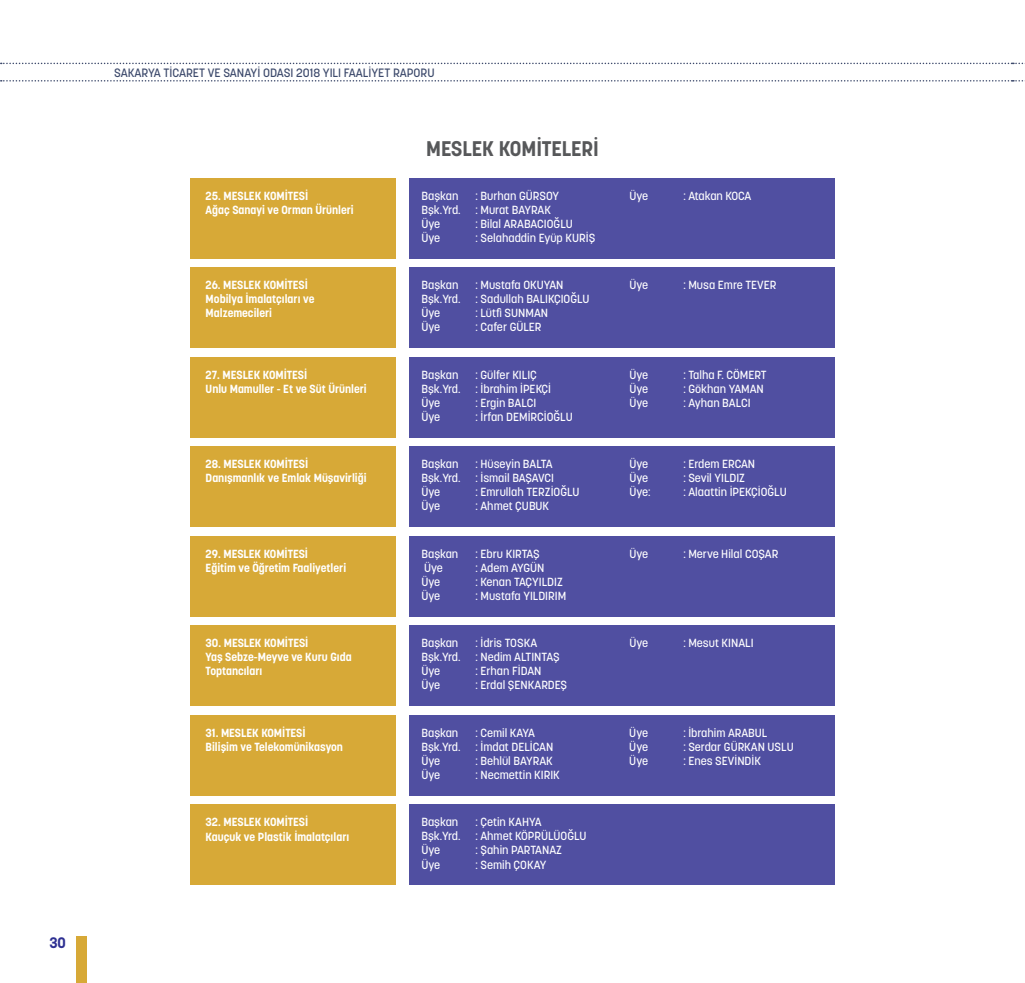
<style>
.page{position:relative;width:1025px;height:983px;background:#fff}
.page>*{position:absolute;margin:0;border:0;box-sizing:border-box;transform-origin:0 0}
.t1{font:700 21px "Korolev";color:#57585a}
.t2{font:700 15px "Korolev";color:#2e3092}
.t3{font:500 12px "Korolev";color:#3c496b}
.t4{font:500 11.7px "Korolev";color:#fff}
.t5{font:700 11.7px/14px "Korolev";color:#fff}
.t6{font:500 11.7px "Korolev";letter-spacing:-.02em;color:#fff}
</style>
<div class="page">
<div style="left:77px;top:936px;width:10px;height:46px;background:#d7a937"></div>
<svg style="left:1px;top:80px;width:1024px;height:1px"></svg>
<svg style="left:1px;top:63px;width:1024px;height:1px"></svg>
<div style="left:410px;top:804px;width:425px;height:80px;background:#504fa1"></div>
<div style="left:410px;top:446px;width:425px;height:81px;background:#504fa1"></div>
<div style="left:410px;top:715px;width:425px;height:80px;background:#504fa1"></div>
<div style="left:410px;top:357px;width:425px;height:80px;background:#504fa1"></div>
<div style="left:410px;top:625px;width:425px;height:81px;background:#504fa1"></div>
<div style="left:410px;top:268px;width:425px;height:80px;background:#504fa1"></div>
<div style="left:410px;top:536px;width:425px;height:80px;background:#504fa1"></div>
<div style="left:410px;top:178px;width:425px;height:80px;background:#504fa1"></div>
<div style="left:190px;top:804px;width:205px;height:80px;background:#d7a937"></div>
<div style="left:190px;top:446px;width:205px;height:81px;background:#d7a937"></div>
<div style="left:190px;top:715px;width:205px;height:80px;background:#d7a937"></div>
<div style="left:190px;top:357px;width:205px;height:80px;background:#d7a937"></div>
<div style="left:190px;top:625px;width:205px;height:81px;background:#d7a937"></div>
<div style="left:190px;top:268px;width:205px;height:80px;background:#d7a937"></div>
<div style="left:190px;top:536px;width:205px;height:80px;background:#d7a937"></div>
<div style="left:190px;top:178px;width:205px;height:80px;background:#d7a937"></div>
<p class="t2" style="left:49px;top:933px;width:18px">30</p>
<p class="t3" style="left:114px;top:65px;width:322px">SAKARYA TİCARET VE SANAYİ ODASI 2018 YILI FAALİYET RAPORU</p>
<h1 class="t1" style="left:426px;top:135px;width:174px">MESLEK KOMİTELERİ</h1>
<p class="t5" style="left:206px;top:189px;width:150px">25. MESLEK KOMİTESİ<br>Ağaç Sanayi ve Orman Ürünleri</p>
<p class="t4" style="left:421px;top:188px;width:38px">Başkan</p>
<p class="t4" style="left:475px;top:188px;width:85px">: Burhan GÜRSOY</p>
<p class="t4" style="left:421px;top:202px;width:41px">Bşk.Yrd.</p>
<p class="t4" style="left:475px;top:202px;width:77px">: Murat BAYRAK</p>
<p class="t4" style="left:421px;top:216px;width:20px">Üye</p>
<p class="t4" style="left:475px;top:216px;width:99px">: Bilal ARABACIOĞLU</p>
<p class="t4" style="left:421px;top:230px;width:20px">Üye</p>
<p class="t4" style="left:475px;top:230px;width:121px">: Selahaddin Eyüp KURİŞ</p>
<p class="t4" style="left:629px;top:188px;width:20px">Üye</p>
<p class="t6" style="left:683px;top:188px;width:70px">: Atakan KOCA</p>
<p class="t5" style="left:206px;top:278px;width:110px">26. MESLEK KOMİTESİ<br>Mobilya İmalatçıları ve<br>Malzemecileri</p>
<p class="t4" style="left:421px;top:278px;width:38px">Başkan</p>
<p class="t4" style="left:475px;top:278px;width:90px">: Mustafa OKUYAN</p>
<p class="t4" style="left:421px;top:292px;width:41px">Bşk.Yrd.</p>
<p class="t4" style="left:475px;top:292px;width:116px">: Sadullah BALIKÇIOĞLU</p>
<p class="t4" style="left:421px;top:306px;width:20px">Üye</p>
<p class="t4" style="left:475px;top:306px;width:74px">: Lütfi SUNMAN</p>
<p class="t4" style="left:421px;top:320px;width:20px">Üye</p>
<p class="t4" style="left:475px;top:320px;width:68px">: Cafer GÜLER</p>
<p class="t4" style="left:629px;top:278px;width:20px">Üye</p>
<p class="t4" style="left:683px;top:278px;width:95px">: Musa Emre TEVER</p>
<p class="t5" style="left:206px;top:368px;width:163px">27. MESLEK KOMİTESİ<br>Unlu Mamuller - Et ve Süt Ürünleri</p>
<p class="t4" style="left:421px;top:367px;width:38px">Başkan</p>
<p class="t4" style="left:475px;top:367px;width:63px">: Gülfer KILIÇ</p>
<p class="t4" style="left:421px;top:381px;width:41px">Bşk.Yrd.</p>
<p class="t4" style="left:475px;top:381px;width:77px">: İbrahim İPEKÇİ</p>
<p class="t4" style="left:421px;top:395px;width:20px">Üye</p>
<p class="t4" style="left:475px;top:395px;width:62px">: Ergin BALCI</p>
<p class="t4" style="left:421px;top:409px;width:20px">Üye</p>
<p class="t4" style="left:475px;top:409px;width:99px">: İrfan DEMİRCİOĞLU</p>
<p class="t4" style="left:629px;top:367px;width:20px">Üye</p>
<p class="t4" style="left:683px;top:367px;width:85px">: Talha F. CÖMERT</p>
<p class="t4" style="left:629px;top:381px;width:20px">Üye</p>
<p class="t4" style="left:683px;top:381px;width:82px">: Gökhan YAMAN</p>
<p class="t4" style="left:629px;top:395px;width:20px">Üye</p>
<p class="t4" style="left:683px;top:395px;width:69px">: Ayhan BALCI</p>
<p class="t5" style="left:206px;top:457px;width:162px">28. MESLEK KOMİTESİ<br>Danışmanlık ve Emlak Müşavirliği</p>
<p class="t4" style="left:421px;top:456px;width:38px">Başkan</p>
<p class="t4" style="left:475px;top:456px;width:79px">: Hüseyin BALTA</p>
<p class="t4" style="left:421px;top:471px;width:41px">Bşk.Yrd.</p>
<p class="t4" style="left:475px;top:471px;width:80px">: İsmail BAŞAVCI</p>
<p class="t4" style="left:421px;top:485px;width:20px">Üye</p>
<p class="t4" style="left:475px;top:485px;width:106px">: Emrullah TERZİOĞLU</p>
<p class="t4" style="left:421px;top:499px;width:20px">Üye</p>
<p class="t4" style="left:475px;top:499px;width:75px">: Ahmet ÇUBUK</p>
<p class="t4" style="left:629px;top:456px;width:20px">Üye</p>
<p class="t4" style="left:683px;top:456px;width:73px">: Erdem ERCAN</p>
<p class="t4" style="left:629px;top:471px;width:20px">Üye</p>
<p class="t4" style="left:683px;top:471px;width:63px">: Sevil YILDIZ</p>
<p class="t4" style="left:629px;top:485px;width:23px">Üye:</p>
<p class="t4" style="left:683px;top:485px;width:105px">: Alaattin İPEKÇİOĞLU</p>
<p class="t5" style="left:206px;top:546px;width:142px">29. MESLEK KOMİTESİ<br>Eğitim ve Öğretim Faaliyetleri</p>
<p class="t4" style="left:421px;top:546px;width:38px">Başkan</p>
<p class="t4" style="left:475px;top:546px;width:66px">: Ebru KIRTAŞ</p>
<p class="t4" style="left:424px;top:560px;width:20px">Üye</p>
<p class="t4" style="left:475px;top:560px;width:71px">: Adem AYGÜN</p>
<p class="t4" style="left:421px;top:574px;width:20px">Üye</p>
<p class="t4" style="left:475px;top:574px;width:89px">: Kenan TAÇYILDIZ</p>
<p class="t4" style="left:421px;top:588px;width:20px">Üye</p>
<p class="t4" style="left:475px;top:588px;width:92px">: Mustafa YILDIRIM</p>
<p class="t4" style="left:629px;top:546px;width:20px">Üye</p>
<p class="t4" style="left:683px;top:546px;width:96px">: Merve Hilal COŞAR</p>
<p class="t5" style="left:206px;top:636px;width:147px">30. MESLEK KOMİTESİ<br>Yaş Sebze-Meyve ve Kuru Gıda<br>Toptancıları</p>
<p class="t4" style="left:421px;top:635px;width:38px">Başkan</p>
<p class="t4" style="left:475px;top:635px;width:63px">: İdris TOSKA</p>
<p class="t4" style="left:421px;top:649px;width:41px">Bşk.Yrd.</p>
<p class="t4" style="left:475px;top:649px;width:86px">: Nedim ALTINTAŞ</p>
<p class="t4" style="left:421px;top:663px;width:20px">Üye</p>
<p class="t4" style="left:475px;top:663px;width:68px">: Erhan FİDAN</p>
<p class="t4" style="left:421px;top:677px;width:20px">Üye</p>
<p class="t4" style="left:475px;top:677px;width:93px">: Erdal ŞENKARDEŞ</p>
<p class="t4" style="left:629px;top:635px;width:20px">Üye</p>
<p class="t4" style="left:683px;top:635px;width:72px">: Mesut KINALI</p>
<p class="t5" style="left:206px;top:725px;width:139px">31. MESLEK KOMİTESİ<br>Bilişim ve Telekomünikasyon</p>
<p class="t4" style="left:421px;top:725px;width:38px">Başkan</p>
<p class="t4" style="left:475px;top:725px;width:61px">: Cemil KAYA</p>
<p class="t4" style="left:421px;top:739px;width:41px">Bşk.Yrd.</p>
<p class="t4" style="left:475px;top:739px;width:79px">: İmdat DELİCAN</p>
<p class="t4" style="left:421px;top:753px;width:20px">Üye</p>
<p class="t4" style="left:475px;top:753px;width:79px">: Behlül BAYRAK</p>
<p class="t4" style="left:421px;top:767px;width:20px">Üye</p>
<p class="t4" style="left:475px;top:767px;width:86px">: Necmettin KIRIK</p>
<p class="t4" style="left:629px;top:725px;width:20px">Üye</p>
<p class="t4" style="left:683px;top:725px;width:86px">: İbrahim ARABUL</p>
<p class="t4" style="left:629px;top:739px;width:20px">Üye</p>
<p class="t4" style="left:683px;top:739px;width:112px">: Serdar GÜRKAN USLU</p>
<p class="t4" style="left:629px;top:753px;width:20px">Üye</p>
<p class="t4" style="left:683px;top:753px;width:79px">: Enes SEVİNDİK</p>
<p class="t5" style="left:206px;top:815px;width:145px">32. MESLEK KOMİTESİ<br>Kauçuk ve Plastik İmalatçıları</p>
<p class="t4" style="left:421px;top:814px;width:38px">Başkan</p>
<p class="t4" style="left:475px;top:814px;width:68px">: Çetin KAHYA</p>
<p class="t4" style="left:421px;top:828px;width:41px">Bşk.Yrd.</p>
<p class="t4" style="left:475px;top:828px;width:113px">: Ahmet KÖPRÜLÜOĞLU</p>
<p class="t4" style="left:421px;top:842px;width:20px">Üye</p>
<p class="t4" style="left:475px;top:842px;width:88px">: Şahin PARTANAZ</p>
<p class="t4" style="left:421px;top:856px;width:20px">Üye</p>
<p class="t4" style="left:475px;top:856px;width:72px">: Semih ÇOKAY</p>
</div>
